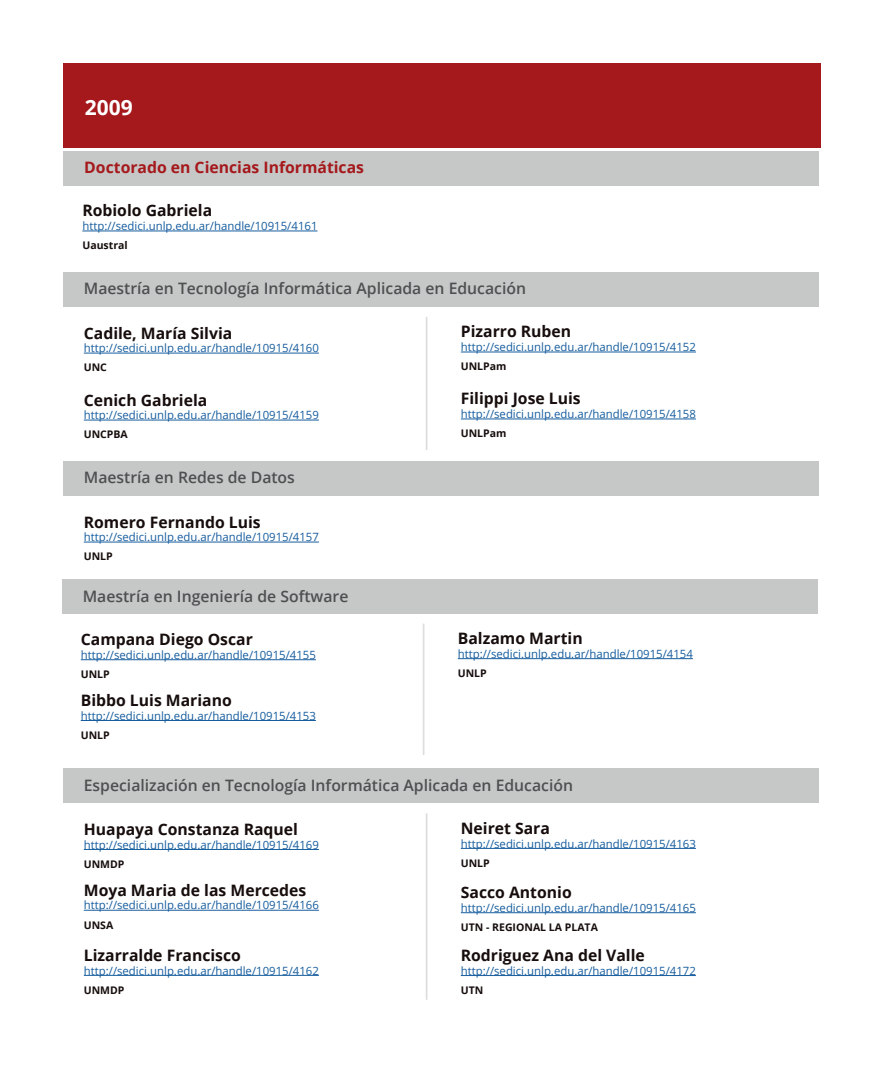
<style>
.page{position:relative;width:883px;height:1067px;background:#fff}
.page>*{position:absolute;margin:0;border:0;box-sizing:border-box;transform-origin:0 0}
.t1{font:700 21px "Open Sans";color:#fff}
.t2{font:700 15.75px "Open Sans";color:#160d0c}
.t3{font:600 15.75px "Open Sans";color:#4e4f50}
.t4{font:700 15.75px "Open Sans";color:#a5181b}
.t5{font:11.38px "Open Sans";color:#175d9e}
.t6{font:700 10.5px "Open Sans";color:#160d0c}
</style>
<div class="page">
<hr style="left:82px;top:231px;width:235px;height:1px;background:#175d9e">
<div style="left:63px;top:63px;width:757px;height:84px;background:#a5181b"></div>
<div style="left:64px;top:151px;width:755px;height:34px;background:#c6c7c7"></div>
<hr style="left:84px;top:353px;width:235px;height:1px;background:#175d9e">
<hr style="left:84px;top:420px;width:235px;height:1px;background:#175d9e">
<div style="left:63px;top:272px;width:756px;height:34px;background:#c6c7c7"></div>
<hr style="left:461px;top:352px;width:235px;height:1px;background:#175d9e">
<hr style="left:461px;top:418px;width:235px;height:1px;background:#175d9e">
<hr style="left:426px;top:317px;width:1px;height:133px;background:#4e4f50">
<hr style="left:84px;top:542px;width:235px;height:1px;background:#175d9e">
<div style="left:63px;top:460px;width:756px;height:35px;background:#c6c7c7"></div>
<hr style="left:81px;top:659px;width:235px;height:1px;background:#175d9e">
<hr style="left:81px;top:720px;width:235px;height:1px;background:#175d9e">
<hr style="left:458px;top:658px;width:235px;height:1px;background:#175d9e">
<hr style="left:423px;top:623px;width:1px;height:132px;background:#4e4f50">
<div style="left:62px;top:579px;width:756px;height:35px;background:#c6c7c7"></div>
<hr style="left:84px;top:849px;width:235px;height:1px;background:#175d9e">
<hr style="left:84px;top:975px;width:235px;height:1px;background:#175d9e">
<div style="left:63px;top:768px;width:756px;height:34px;background:#c6c7c7"></div>
<hr style="left:84px;top:910px;width:235px;height:1px;background:#175d9e">
<hr style="left:461px;top:848px;width:235px;height:1px;background:#175d9e">
<hr style="left:461px;top:975px;width:235px;height:1px;background:#175d9e">
<hr style="left:461px;top:912px;width:235px;height:1px;background:#175d9e">
<hr style="left:426px;top:813px;width:1px;height:186px;background:#4e4f50">
<h1 class="t1" style="left:85px;top:93px;width:49px">2009</h1>
<h2 class="t4" style="left:84px;top:156px;width:281px">Doctorado en Ciencias Informáticas</h2>
<h2 class="t2" style="left:82px;top:200px;width:131px">Robiolo Gabriela</h2>
<p class="t5" style="left:82px;top:218px;width:237px">http://sedici.unlp.edu.ar/handle/10915/4161</p>
<p class="t6" style="left:82px;top:238px;width:47px">Uaustral</p>
<h2 class="t3" style="left:84px;top:278px;width:444px">Maestría en Tecnología Informática Aplicada en Educación</h2>
<h2 class="t2" style="left:461px;top:321px;width:112px">Pizarro Ruben</h2>
<p class="t5" style="left:461px;top:339px;width:237px">http://sedici.unlp.edu.ar/handle/10915/4152</p>
<p class="t6" style="left:461px;top:359px;width:47px">UNLPam</p>
<h2 class="t2" style="left:461px;top:387px;width:121px">Filippi Jose Luis</h2>
<p class="t5" style="left:461px;top:406px;width:237px">http://sedici.unlp.edu.ar/handle/10915/4158</p>
<p class="t6" style="left:461px;top:426px;width:47px">UNLPam</p>
<h2 class="t2" style="left:84px;top:322px;width:150px">Cadile, María Silvia</h2>
<p class="t5" style="left:84px;top:340px;width:237px">http://sedici.unlp.edu.ar/handle/10915/4160</p>
<p class="t6" style="left:84px;top:360px;width:25px">UNC</p>
<h2 class="t2" style="left:84px;top:389px;width:125px">Cenich Gabriela</h2>
<p class="t5" style="left:84px;top:407px;width:237px">http://sedici.unlp.edu.ar/handle/10915/4159</p>
<p class="t6" style="left:84px;top:427px;width:46px">UNCPBA</p>
<h2 class="t3" style="left:84px;top:466px;width:213px">Maestría en Redes de Datos</h2>
<h2 class="t2" style="left:84px;top:510px;width:178px">Romero Fernando Luis</h2>
<p class="t5" style="left:84px;top:529px;width:237px">http://sedici.unlp.edu.ar/handle/10915/4157</p>
<p class="t6" style="left:84px;top:549px;width:31px">UNLP</p>
<h2 class="t3" style="left:83px;top:585px;width:267px">Maestría en Ingeniería de Software</h2>
<h2 class="t2" style="left:81px;top:628px;width:174px">Campana Diego Oscar</h2>
<p class="t5" style="left:81px;top:647px;width:237px">http://sedici.unlp.edu.ar/handle/10915/4155</p>
<p class="t6" style="left:81px;top:667px;width:31px">UNLP</p>
<h2 class="t2" style="left:81px;top:689px;width:153px">Bibbo Luis Mariano</h2>
<p class="t5" style="left:81px;top:707px;width:237px">http://sedici.unlp.edu.ar/handle/10915/4153</p>
<p class="t6" style="left:81px;top:727px;width:31px">UNLP</p>
<h2 class="t2" style="left:458px;top:627px;width:126px">Balzamo Martin</h2>
<p class="t5" style="left:458px;top:646px;width:237px">http://sedici.unlp.edu.ar/handle/10915/4154</p>
<p class="t6" style="left:458px;top:666px;width:31px">UNLP</p>
<h2 class="t3" style="left:84px;top:774px;width:491px">Especialización en Tecnología Informática Aplicada en Educación</h2>
<h2 class="t2" style="left:84px;top:818px;width:216px">Huapaya Constanza Raquel</h2>
<p class="t5" style="left:84px;top:836px;width:237px">http://sedici.unlp.edu.ar/handle/10915/4169</p>
<p class="t6" style="left:84px;top:856px;width:42px">UNMDP</p>
<h2 class="t2" style="left:84px;top:879px;width:224px">Moya Maria de las Mercedes</h2>
<p class="t5" style="left:84px;top:897px;width:237px">http://sedici.unlp.edu.ar/handle/10915/4166</p>
<p class="t6" style="left:84px;top:917px;width:31px">UNSA</p>
<h2 class="t2" style="left:84px;top:944px;width:159px">Lizarralde Francisco</h2>
<p class="t5" style="left:84px;top:962px;width:237px">http://sedici.unlp.edu.ar/handle/10915/4162</p>
<p class="t6" style="left:84px;top:982px;width:42px">UNMDP</p>
<h2 class="t2" style="left:461px;top:817px;width:91px">Neiret Sara</h2>
<p class="t5" style="left:461px;top:835px;width:237px">http://sedici.unlp.edu.ar/handle/10915/4163</p>
<p class="t6" style="left:461px;top:855px;width:31px">UNLP</p>
<h2 class="t2" style="left:461px;top:881px;width:112px">Sacco Antonio</h2>
<p class="t5" style="left:461px;top:900px;width:237px">http://sedici.unlp.edu.ar/handle/10915/4165</p>
<p class="t6" style="left:461px;top:919px;width:139px">UTN - REGIONAL LA PLATA</p>
<h2 class="t2" style="left:461px;top:944px;width:186px">Rodriguez Ana del Valle</h2>
<p class="t5" style="left:461px;top:962px;width:237px">http://sedici.unlp.edu.ar/handle/10915/4172</p>
<p class="t6" style="left:461px;top:982px;width:24px">UTN</p>
</div>
